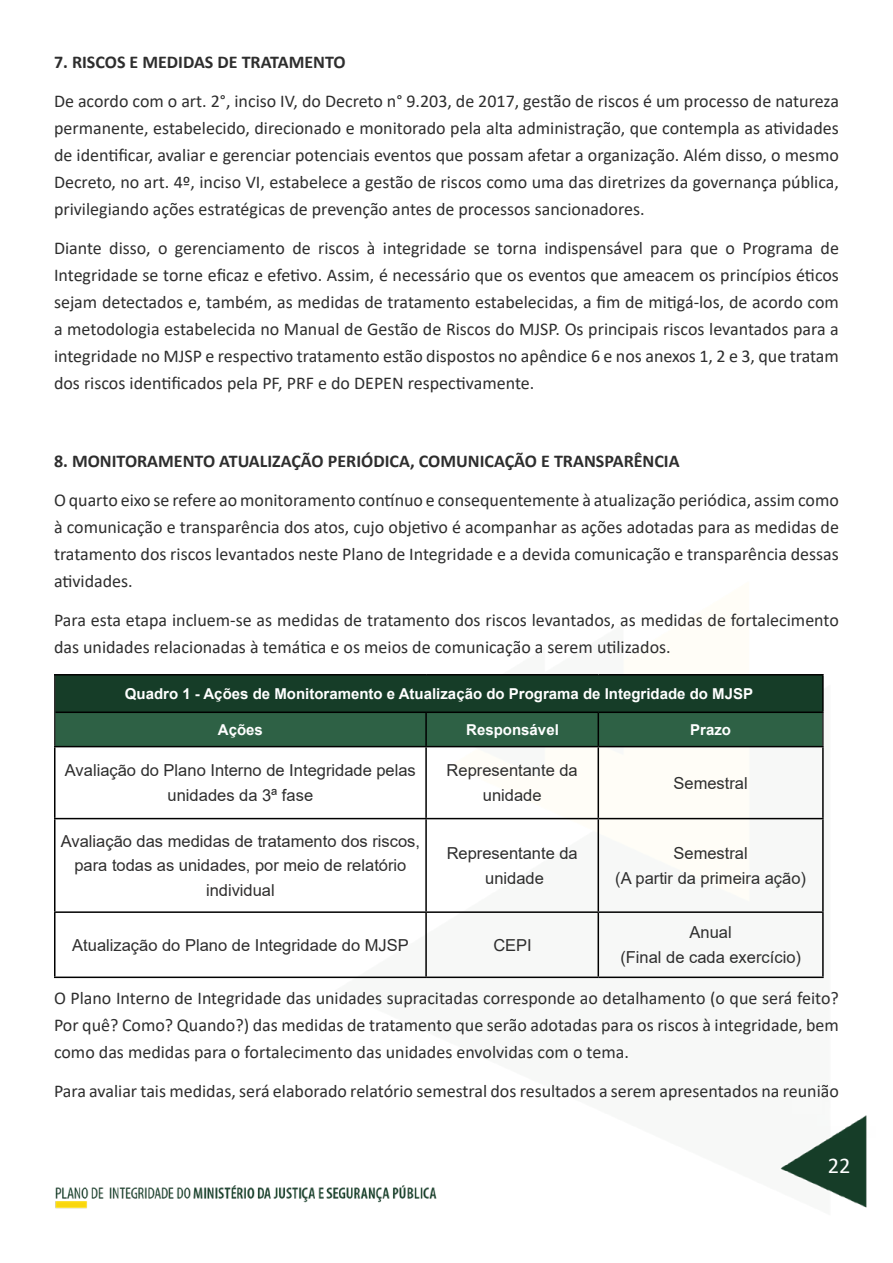
<style>
.page{position:relative;width:893px;height:1263px;background:#fff}
.page>*{position:absolute;margin:0;border:0;box-sizing:border-box;transform-origin:0 0}
.t1{font:22.5px "Calibri";color:#fff}
.t2{font:18px/27px "Calibri";color:#2e2e2e;text-align:justify}
.t3{font:700 18px "Calibri";color:#2e2e2e}
.t4{font:16.5px/25.5px "Arial";color:#2e2e2e;text-align:center}
.t5{font:16.5px/24.8px "Arial";color:#2f2e2e;text-align:center}
.t6{font:700 15px "Arial";color:#fff}
</style>
<div class="page">
<img style="left:54px;top:747px;width:813px;height:462px">
<div style="left:55px;top:675px;width:768px;height:37px;background:#163d28"></div>
<div style="left:56px;top:713px;width:766px;height:33px;background:#2e6145"></div>
<hr style="left:54px;top:819px;width:2px;height:92px;background:#000">
<hr style="left:425px;top:819px;width:2px;height:92px;background:#000">
<hr style="left:598px;top:819px;width:1px;height:92px;background:#000">
<hr style="left:822px;top:819px;width:2px;height:92px;background:#000">
<hr style="left:54px;top:913px;width:2px;height:63px;background:#000">
<hr style="left:425px;top:913px;width:2px;height:63px;background:#000">
<hr style="left:598px;top:913px;width:1px;height:63px;background:#000">
<hr style="left:822px;top:913px;width:2px;height:63px;background:#000">
<hr style="left:54px;top:976px;width:372px;height:2px;background:#000">
<hr style="left:426px;top:976px;width:172px;height:2px;background:#000">
<hr style="left:598px;top:976px;width:226px;height:2px;background:#000">
<hr style="left:425px;top:713px;width:2px;height:33px;background:#000">
<hr style="left:598px;top:713px;width:1px;height:33px;background:#000">
<hr style="left:54px;top:746px;width:372px;height:1px;background:#000">
<hr style="left:426px;top:746px;width:172px;height:1px;background:#000">
<hr style="left:598px;top:746px;width:226px;height:1px;background:#000">
<hr style="left:54px;top:712px;width:2px;height:34px;background:#2f2e2e">
<hr style="left:822px;top:713px;width:2px;height:33px;background:#2f2e2e">
<hr style="left:54px;top:747px;width:2px;height:71px;background:#000">
<hr style="left:425px;top:747px;width:2px;height:71px;background:#000">
<hr style="left:598px;top:747px;width:1px;height:71px;background:#000">
<hr style="left:822px;top:747px;width:2px;height:71px;background:#000">
<hr style="left:54px;top:818px;width:372px;height:1px;background:#000">
<hr style="left:54px;top:911px;width:372px;height:2px;background:#000">
<hr style="left:426px;top:818px;width:172px;height:1px;background:#000">
<hr style="left:426px;top:911px;width:172px;height:2px;background:#000">
<hr style="left:598px;top:818px;width:226px;height:1px;background:#000">
<hr style="left:598px;top:911px;width:226px;height:2px;background:#000">
<hr style="left:54px;top:675px;width:2px;height:37px;background:#2f2e2e">
<hr style="left:54px;top:674px;width:372px;height:1px;background:#000">
<hr style="left:426px;top:674px;width:172px;height:1px;background:#000">
<hr style="left:598px;top:674px;width:226px;height:1px;background:#000">
<hr style="left:822px;top:675px;width:2px;height:36px;background:#000">
<hr style="left:56px;top:711px;width:370px;height:2px;background:#000">
<hr style="left:426px;top:711px;width:172px;height:2px;background:#000">
<hr style="left:598px;top:711px;width:226px;height:2px;background:#000">
<p class="t3" style="left:54px;top:49px;width:293px">7. RISCOS E MEDIDAS DE TRATAMENTO</p>
<p class="t2" style="left:54px;top:87px;width:786px">De acordo com o art. 2°, inciso IV, do Decreto n° 9.203, de 2017, gestão de riscos é um processo de natureza permanente, estabelecido, direcionado e monitorado pela alta administração, que contempla as atividades de identificar, avaliar e gerenciar potenciais eventos que possam afetar a organização. Além disso, o mesmo Decreto, no art. 4º, inciso VI, estabelece a gestão de riscos como uma das diretrizes da governança pública, privilegiando ações estratégicas de prevenção antes de processos sancionadores.</p>
<p class="t2" style="left:54px;top:234px;width:786px">Diante disso, o gerenciamento de riscos à integridade se torna indispensável para que o Programa de Integridade se torne eficaz e efetivo. Assim, é necessário que os eventos que ameacem os princípios éticos sejam detectados e, também, as medidas de tratamento estabelecidas, a fim de mitigá-los, de acordo com a metodologia estabelecida no Manual de Gestão de Riscos do MJSP. Os principais riscos levantados para a integridade no MJSP e respectivo tratamento estão dispostos no apêndice 6 e nos anexos 1, 2 e 3, que tratam dos riscos identificados pela PF, PRF e do DEPEN respectivamente.</p>
<p class="t3" style="left:54px;top:448px;width:627px">8. MONITORAMENTO ATUALIZAÇÃO PERIÓDICA, COMUNICAÇÃO E TRANSPARÊNCIA</p>
<p class="t2" style="left:54px;top:486px;width:786px">O quarto eixo se refere ao monitoramento contínuo e consequentemente à atualização periódica, assim como à comunicação e transparência dos atos, cujo objetivo é acompanhar as ações adotadas para as medidas de tratamento dos riscos levantados neste Plano de Integridade e a devida comunicação e transparência dessas atividades.</p>
<p class="t2" style="left:54px;top:606px;width:786px">Para esta etapa incluem-se as medidas de tratamento dos riscos levantados, as medidas de fortalecimento das unidades relacionadas à temática e os meios de comunicação a serem utilizados.</p>
<p class="t6" style="left:125px;top:683px;width:630px">Quadro 1 - Ações de Monitoramento e Atualização do Programa de Integridade do MJSP</p>
<p class="t6" style="left:218px;top:719px;width:47px">Ações</p>
<p class="t6" style="left:466px;top:719px;width:94px">Responsável</p>
<p class="t6" style="left:690px;top:719px;width:42px">Prazo</p>
<p class="t4" style="left:65px;top:758px;width:352px;line-height:24.8px">Avaliação do Plano Interno de Integridade pelas unidades da 3ª fase</p>
<p class="t4" style="left:447px;top:757px;width:133px">Representante da unidade</p>
<p class="t4" style="left:673px;top:770px;width:76px">Semestral</p>
<p class="t5" style="left:61px;top:828px;width:361px">Avaliação das medidas de tratamento dos riscos, para todas as unidades, por meio de relatório individual</p>
<p class="t4" style="left:447px;top:840px;width:133px">Representante da unidade</p>
<p class="t4" style="left:615px;top:840px;width:192px">Semestral<br>(A partir da primeira ação)</p>
<p class="t4" style="left:72px;top:932px;width:338px">Atualização do Plano de Integridade do MJSP</p>
<p class="t4" style="left:493px;top:932px;width:40px">CEPI</p>
<p class="t4" style="left:620px;top:919px;width:182px">Anual<br>(Final de cada exercício)</p>
<p class="t2" style="left:54px;top:984px;width:786px">O Plano Interno de Integridade das unidades supracitadas corresponde ao detalhamento (o que será feito?<br>Por quê? Como? Quando?) das medidas de tratamento que serão adotadas para os riscos à integridade, bem como das medidas para o fortalecimento das unidades envolvidas com o tema.</p>
<p class="t2" style="left:54px;top:1077px;width:786px">Para avaliar tais medidas, será elaborado relatório semestral dos resultados a serem apresentados na reunião</p>
<p class="t1" style="left:828px;top:1149px;width:24px">22</p>
</div>
